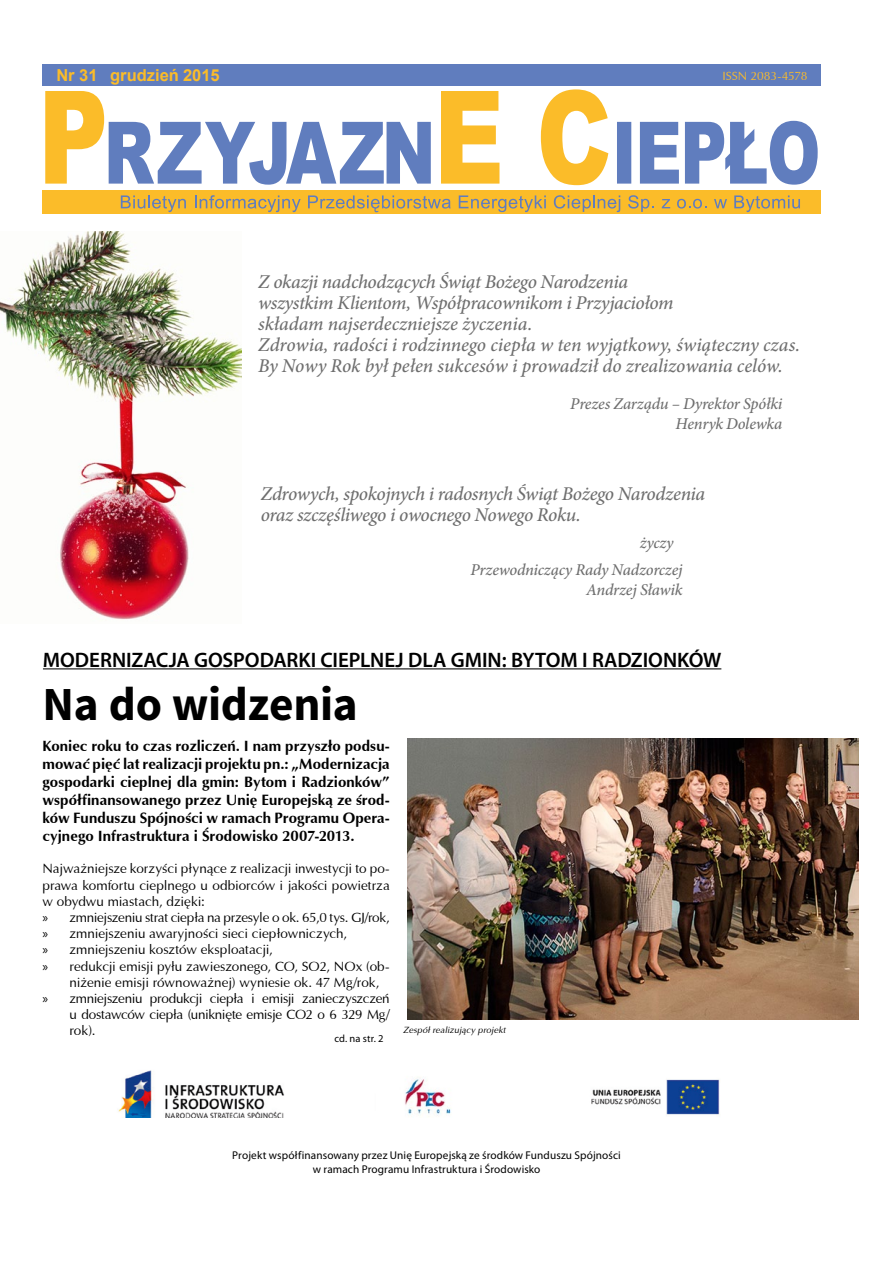
<style>
.page{position:relative;width:893px;height:1263px;background:#fff}
.page>*{position:absolute;margin:0;border:0;box-sizing:border-box;transform-origin:0 0}
.t1{font:700 47.55px "Source Sans Pro";letter-spacing:-.01em;color:#000}
.t2{font:600 21px "Myriad Pro";letter-spacing:-.005em;color:#000}
.t3{font:italic 500 19.5px/21px "Minion Pro";letter-spacing:-.015em;color:#6e6e6e}
.t4{font:italic 500 16.5px/19.5px "Minion Pro";letter-spacing:-.015em;color:#6e6e6e;text-align:right}
.t5{font:700 16.5px "Arial";color:#fbbc29}
.t6{font:700 15px/18px "Ottawa";letter-spacing:.005em;color:#000;text-align:justify}
.t7{font:13.5px "Ottawa";letter-spacing:-.01em;color:#000}
.t8{font:12px "Ottawa";letter-spacing:-.01em;color:#fbbc29}
.t9{font:11.25px/13.5px "Myriad Pro";letter-spacing:.01em;color:#000;text-align:center}
.t10{font:10.5px "Myriad Pro";letter-spacing:.01em;color:#000}
.t11{font:italic 9px "Ottawa";letter-spacing:.01em;color:#000}
.s1{font-family:"Myriad Pro"}
</style>
<div class="page">
<svg style="left:617px;top:121px;width:201px;height:64px"></svg>
<svg style="left:441px;top:89px;width:167px;height:96px"></svg>
<svg style="left:45px;top:91px;width:386px;height:94px"></svg>
<div style="left:43px;top:64px;width:778px;height:22px;background:#607dbe"></div>
<div style="left:43px;top:191px;width:778px;height:23px;background:#fbbc29"></div>
<svg style="left:121px;top:195px;width:65px;height:17px"></svg>
<svg style="left:195px;top:195px;width:106px;height:17px"></svg>
<svg style="left:308px;top:195px;width:143px;height:17px"></svg>
<svg style="left:459px;top:195px;width:87px;height:17px"></svg>
<svg style="left:554px;top:195px;width:66px;height:17px"></svg>
<svg style="left:628px;top:195px;width:26px;height:17px"></svg>
<svg style="left:662px;top:199px;width:8px;height:9px"></svg>
<svg style="left:677px;top:199px;width:29px;height:10px"></svg>
<svg style="left:714px;top:199px;width:13px;height:9px"></svg>
<svg style="left:734px;top:195px;width:66px;height:17px"></svg>
<img style="left:0;top:231px;width:242px;height:389px">
<img style="left:118px;top:1070px;width:166px;height:48px">
<img style="left:405px;top:1079px;width:46px;height:36px">
<img style="left:591px;top:1079px;width:129px;height:36px">
<img style="left:407px;top:739px;width:452px;height:280px">
<hr style="left:43px;top:668px;width:678px;height:1px;background:#000">
<p class="t5" style="left:56px;top:64px;width:165px">Nr 31 grudzień 2015</p>
<p class="t8" style="left:722px;top:68px;width:87px">ISSN 2083-4578</p>
<p class="t3" style="left:258px;top:271px;width:543px">Z okazji nadchodzących Świąt Bożego Narodzenia<br>wszystkim Klientom, Współpracownikom i Przyjaciołom<br>składam najserdeczniejsze życzenia.<br>Zdrowia, radości i rodzinnego ciepła w ten wyjątkowy, świąteczny czas.<br>By Nowy Rok był pełen sukcesów i prowadził do zrealizowania celów.</p>
<p class="t4" style="left:570px;top:394px;width:214px">Prezes Zarządu – Dyrektor Spółki<br>Henryk Dolewka</p>
<h3 class="t3" style="left:261px;top:483px;width:446px">Zdrowych, spokojnych i radosnych Świąt Bożego Narodzenia oraz szczęśliwego i owocnego Nowego Roku.</h3>
<p class="t4" style="left:470px;top:560px;width:214px">Przewodniczący Rady Nadzorczej<br>Andrzej Sławik</p>
<p class="t4" style="left:640px;top:533px;width:35px">życzy</p>
<h2 class="t2" style="left:43px;top:646px;width:680px">MODERNIZACJA GOSPODARKI CIEPLNEJ DLA GMIN: BYTOM I RADZIONKÓW</h2>
<h1 class="t1" style="left:43px;top:674px;width:317px">Na do widzenia</h1>
<p class="t6" style="left:43px;top:737px;width:349px">Koniec roku to czas rozliczeń. I nam przyszło podsu&shy;mować pięć lat realizacji projektu pn.: „Modernizacja gospodarki cieplnej dla gmin: Bytom i Radzionków” współfinansowanego przez Unię Europejską ze środ&shy;ków Funduszu Spójności w ramach Programu Opera&shy;cyjnego Infrastruktura i Środowisko 2007-2013.</p>
<p class="t7" style="left:43px;top:861px;width:349px">Najważniejsze korzyści płynące z realizacji inwestycji to po-</p>
<p class="t7" style="left:43px;top:877px;width:349px">prawa komfortu cieplnego u odbiorców i jakości powietrza</p>
<p class="t7" style="left:43px;top:893px;width:164px">w obydwu miastach, dzięki:</p>
<p class="t7" style="left:43px;top:909px;width:349px"><span class="s1">»</span> zmniejszeniu strat ciepła na przesyle o ok. 65,0 tys. GJ/rok,</p>
<p class="t7" style="left:43px;top:925px;width:306px"><span class="s1">»</span> zmniejszeniu awaryjności sieci ciepłowniczych,</p>
<p class="t7" style="left:43px;top:942px;width:232px"><span class="s1">»</span> zmniejszeniu kosztów eksploatacji,</p>
<p class="t7" style="left:43px;top:958px;width:349px"><span class="s1">»</span> redukcji emisji pyłu zawieszonego, CO, SO2, NOx (ob-</p>
<p class="t7" style="left:70px;top:974px;width:311px">niżenie emisji równoważnej) wyniesie ok. 47 Mg/rok,</p>
<p class="t7" style="left:43px;top:990px;width:349px"><span class="s1">»</span> zmniejszeniu produkcji ciepła i emisji zanieczyszczeń</p>
<p class="t7" style="left:70px;top:1006px;width:322px">u dostawców ciepła (uniknięte emisje CO2 o 6 329 Mg/</p>
<p class="t7" style="left:70px;top:1023px;width:27px">rok).</p>
<p class="t11" style="left:403px;top:1024px;width:104px">Zespół realizujący projekt</p>
<p class="t10" style="left:334px;top:1032px;width:51px">cd. na str. 2</p>
<p class="t9" style="left:232px;top:1148px;width:390px">Projekt współfinansowany przez Unię Europejską ze środków Funduszu Spójności w ramach Programu Infrastruktura i Środowisko</p>
</div>
